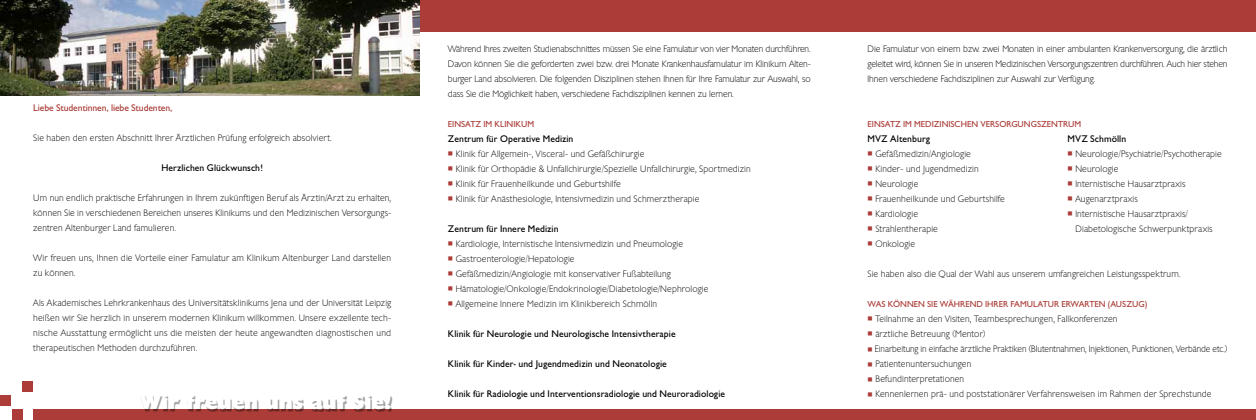
<style>
.page{position:relative;width:1256px;height:420px;background:#fff}
.page>*{position:absolute;margin:0;border:0;box-sizing:border-box;transform-origin:0 0}
.t1{font:800 20px "Chantilly";letter-spacing:.04em;color:#fff}
.t2{font:10px "Chantilly";letter-spacing:.005em;color:#000}
.t3{font:10px "Chantilly";letter-spacing:-.01em;color:#ab3c37}
.t4{font:200 9px/15px "Chantilly";letter-spacing:.015em;color:#000;text-align:justify}
.t5{font:9px "Chantilly";letter-spacing:.045em;color:#ab3c37}
.t6{font:200 9px "Chantilly";letter-spacing:-.005em;color:#000}
.s1{color:#ab3c37}
</style>
<div class="page">
<div style="left:0;top:0;width:1256px;height:32px;background:#ab3c37"></div>
<div style="left:33px;top:409px;width:1223px;height:11px;background:#ab3c37"></div>
<div style="left:12px;top:409px;width:11px;height:11px;background:#ab3c37"></div>
<div style="left:0;top:395px;width:10px;height:10px;background:#ab3c37"></div>
<div style="left:23px;top:381px;width:10px;height:10px;background:#ab3c37"></div>
<div style="left:141px;top:395px;width:252px;height:16px;background:#000;opacity:.38"></div>
<img style="left:0;top:0;width:420px;height:96px">
<p class="t3" style="left:33px;top:102px;width:141px">Liebe Studentinnen, liebe Studenten,</p>
<p class="t4" style="left:33px;top:130px;width:300px">Sie haben den ersten Abschnitt Ihrer Ärztlichen Prüfung erfolgreich absolviert.</p>
<p class="t2" style="left:161px;top:162px;width:103px">Herzlichen Glückwunsch!</p>
<p class="t4" style="left:33px;top:190px;width:359px">Um nun endlich praktische Erfahrungen in Ihrem zukünftigen Beruf als Ärztin/Arzt zu erhalten, können Sie in verschiedenen Bereichen unseres Klinikums und den Medizinischen Versorgungs&shy;zentren Altenburger Land famulieren.</p>
<p class="t4" style="left:33px;top:250px;width:359px">Wir freuen uns, Ihnen die Vorteile einer Famulatur am Klinikum Altenburger Land darstellen zu können.</p>
<p class="t4" style="left:33px;top:295px;width:359px">Als Akademisches Lehrkrankenhaus des Universitätsklinikums Jena und der Universität Leipzig heißen wir Sie herzlich in unserem modernen Klinikum willkommen. Unsere exzellente tech&shy;nische Ausstattung ermöglicht uns die meisten der heute angewandten diagnostischen und therapeutischen Methoden durchzuführen.</p>
<h1 class="t1" style="left:140px;top:388px;width:253px">Wir freuen uns auf Sie!</h1>
<p class="t4" style="left:448px;top:41px;width:364px">Während Ihres zweiten Studienabschnittes müssen Sie eine Famulatur von vier Monaten durchführen.<br>Davon können Sie die geforderten zwei bzw. drei Monate Krankenhausfamulatur im Klinikum Alten&shy;burger Land absolvieren. Die folgenden Disziplinen stehen Ihnen für Ihre Famulatur zur Auswahl, so dass Sie die Möglichkeit haben, verschiedene Fachdisziplinen kennen zu lernen.</p>
<p class="t5" style="left:448px;top:119px;width:81px">Einsatz im Klinikum</p>
<p class="t2" style="left:448px;top:133px;width:127px">Zentrum für Operative Medizin</p>
<p class="t4" style="left:448px;top:146px;width:198px"><span class="s1">■</span> Klinik für Allgemein-, Visceral- und Gefäßchirurgie</p>
<p class="t4" style="left:448px;top:161px;width:304px"><span class="s1">■</span> Klinik für Orthopädie &amp; Unfallchirurgie/Spezielle Unfallchirurgie, Sportmedizin</p>
<p class="t4" style="left:448px;top:176px;width:174px"><span class="s1">■</span> Klinik für Frauenheilkunde und Geburtshilfe</p>
<p class="t4" style="left:448px;top:191px;width:253px"><span class="s1">■</span> Klinik für Anästhesiologie, Intensivmedizin und Schmerztherapie</p>
<p class="t2" style="left:448px;top:223px;width:112px">Zentrum für Innere Medizin</p>
<p class="t4" style="left:448px;top:236px;width:237px"><span class="s1">■</span> Kardiologie, Internistische Intensivmedizin und Pneumologie</p>
<p class="t4" style="left:448px;top:251px;width:128px"><span class="s1">■</span> Gastroenterologie/Hepatologie</p>
<p class="t4" style="left:448px;top:266px;width:224px"><span class="s1">■</span> Gefäßmedizin/Angiologie mit konservativer Fußabteilung</p>
<p class="t4" style="left:448px;top:281px;width:262px"><span class="s1">■</span> Hämatologie/Onkologie/Endokrinologie/Diabetologie/Nephrologie</p>
<p class="t4" style="left:448px;top:296px;width:211px"><span class="s1">■</span> Allgemeine Innere Medizin im Klinikbereich Schmölln</p>
<p class="t2" style="left:448px;top:328px;width:229px">Klinik für Neurologie und Neurologische Intensivtherapie</p>
<p class="t2" style="left:448px;top:358px;width:220px">Klinik für Kinder- und Jugendmedizin und Neonatologie</p>
<p class="t2" style="left:448px;top:388px;width:279px">Klinik für Radiologie und Interventionsradiologie und Neuroradiologie</p>
<p class="t4" style="left:867px;top:41px;width:361px">Die Famulatur von einem bzw. zwei Monaten in einer ambulanten Krankenversorgung, die ärztlich geleitet wird, können Sie in unseren Medizinischen Versorgungszentren durchführen. Auch hier stehen Ihnen verschiedene Fachdisziplinen zur Auswahl zur Verfügung.</p>
<p class="t5" style="left:867px;top:119px;width:90px">Einsatz im Medizinisch</p>
<p class="t5" style="left:967px;top:119px;width:30px">en Versor</p>
<p class="t5" style="left:1011px;top:119px;width:54px">gu ngszentrum</p>
<p class="t2" style="left:867px;top:133px;width:64px">MVZ Altenburg</p>
<p class="t2" style="left:1067px;top:133px;width:60px">MVZ Schmölln</p>
<p class="t4" style="left:867px;top:146px;width:105px"><span class="s1">■</span> Gefäßmedizin/Angiologie</p>
<p class="t4" style="left:1067px;top:146px;width:156px"><span class="s1">■</span> Neurologie/Psychiatrie/Psychotherapie</p>
<p class="t4" style="left:867px;top:161px;width:113px"><span class="s1">■</span> Kinder- und Jugendmedizin</p>
<p class="t4" style="left:1067px;top:161px;width:52px"><span class="s1">■</span> Neurologie</p>
<p class="t4" style="left:867px;top:176px;width:52px"><span class="s1">■</span> Neurologie</p>
<p class="t4" style="left:1067px;top:176px;width:119px"><span class="s1">■</span> Internistische Hausarztpraxis</p>
<p class="t4" style="left:867px;top:191px;width:139px"><span class="s1">■</span> Frauenheilkunde und Geburtshilfe</p>
<p class="t4" style="left:1067px;top:191px;width:72px"><span class="s1">■</span> Augenarztpraxis</p>
<p class="t4" style="left:867px;top:206px;width:52px"><span class="s1">■</span> Kardiologie</p>
<p class="t4" style="left:1067px;top:206px;width:122px"><span class="s1">■</span> Internistische Hausarztpraxis/</p>
<p class="t4" style="left:867px;top:221px;width:72px"><span class="s1">■</span> Strahlentherapie</p>
<p class="t4" style="left:1075px;top:221px;width:139px">Diabetologische Schwerpunktpraxis</p>
<p class="t4" style="left:867px;top:236px;width:49px"><span class="s1">■</span> Onkologie</p>
<p class="t4" style="left:867px;top:266px;width:314px">Sie haben also die Qual der Wahl aus unserem umfangreichen Leistungsspektrum.</p>
<p class="t5" style="left:867px;top:299px;width:154px">Was können Sie während Ihrer Famulatur</p>
<p class="t5" style="left:1061px;top:299px;width:11px">erwart</p>
<p class="t5" style="left:1094px;top:299px;width:54px">en (Auszug)</p>
<p class="t4" style="left:867px;top:311px;width:251px"><span class="s1">■</span> Teilnahme an den Visiten, Teambesprechungen, Fallkonferenzen</p>
<p class="t4" style="left:867px;top:326px;width:119px"><span class="s1">■</span> ärztliche Betreuung (Mentor)</p>
<p class="t6" style="left:867px;top:343px;width:361px"><span class="s1">■</span> Einarbeitung in einfache ärztliche Praktiken (Blutentnahmen, Injektionen, Punktionen, Verbände etc.)</p>
<p class="t4" style="left:867px;top:356px;width:105px"><span class="s1">■</span> Patientenuntersuchungen</p>
<p class="t4" style="left:867px;top:371px;width:98px"><span class="s1">■</span> Befundinterpretationen</p>
<p class="t4" style="left:867px;top:386px;width:345px"><span class="s1">■</span> Kennenlernen prä- und poststationärer Verfahrensweisen im Rahmen der Sprechstunde</p>
</div>
